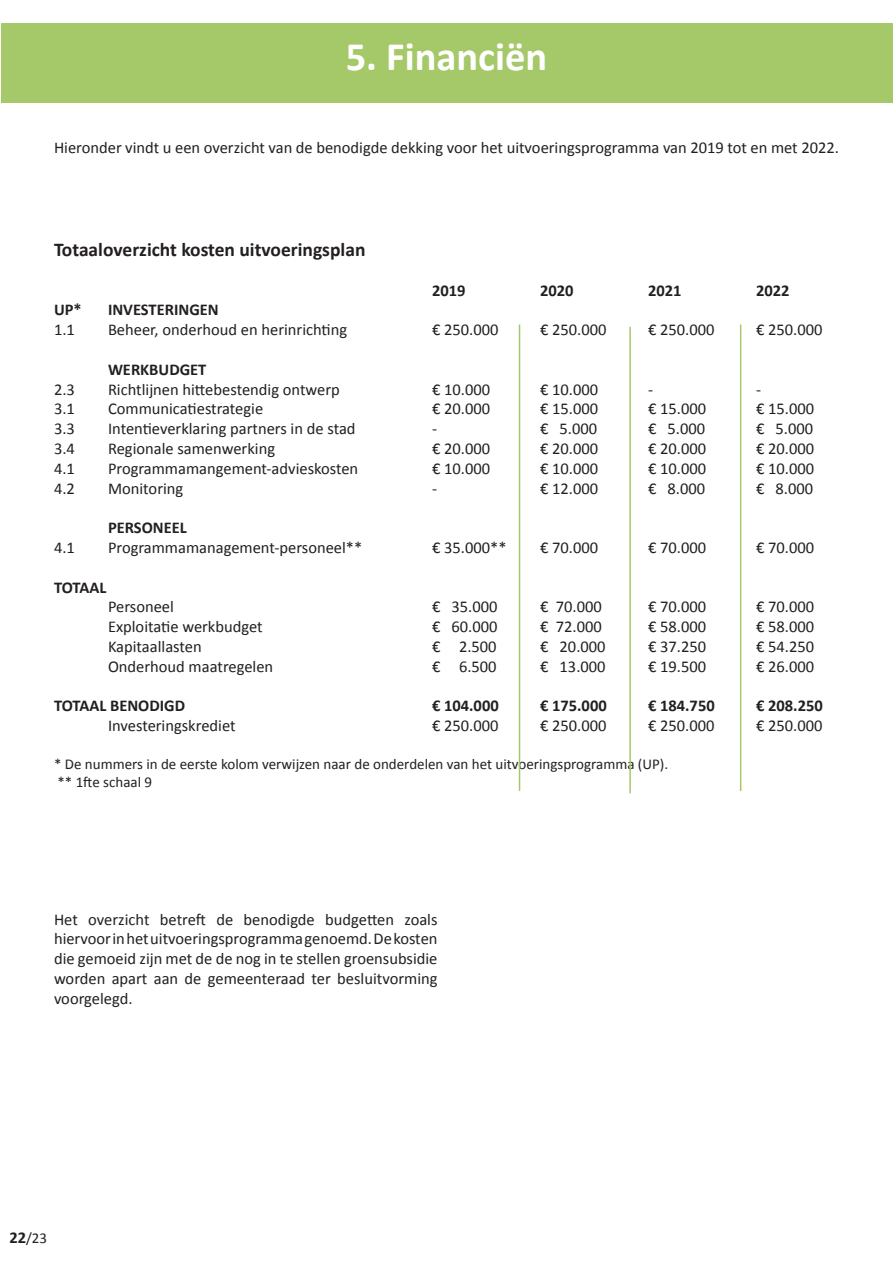
<style>
.page{position:relative;width:893px;height:1263px;background:#fff}
.page>*{position:absolute;margin:0;border:0;box-sizing:border-box;transform-origin:0 0}
.Tekst{font:700 40.5px "Calibri";color:#fff}
.Tekst-2{font:700 19.5px "Calibri";color:#231f20}
.Tekst-3{font:16.5px/19.8px "Calibri";color:#231f20;text-align:justify}
.Tekst-4{font:700 16.5px "Calibri";color:#231f20}
.Tekst-5{font:15px "Calibri";color:#231f20}
.s1{font-weight:700;font-size:16.5px}
</style>
<div class="page">
<div style="left:1px;top:23px;width:892px;height:80px;background:#a5c969"></div>
<hr style="left:519px;top:324px;width:1px;height:467px;background:#a5c969">
<hr style="left:629px;top:327px;width:2px;height:466px;background:#a5c969">
<hr style="left:740px;top:324px;width:1px;height:467px;background:#a5c969">
<p class="Tekst" style="left:346px;top:30px;width:203px">5. Financiën</p>
<p class="Tekst-3" style="left:54px;top:137px;width:786px">Hieronder vindt u een overzicht van de benodigde dekking voor het uitvoeringsprogramma van 2019 tot en met 2022.</p>
<p class="Tekst-2" style="left:54px;top:237px;width:313px">Totaaloverzicht kosten uitvoeringsplan</p>
<p class="Tekst-4" style="left:432px;top:280px;width:35px">2019</p>
<p class="Tekst-4" style="left:540px;top:280px;width:35px">2020</p>
<p class="Tekst-4" style="left:648px;top:280px;width:35px">2021</p>
<p class="Tekst-4" style="left:756px;top:280px;width:35px">2022</p>
<p class="Tekst-4" style="left:54px;top:299px;width:29px">UP*</p>
<p class="Tekst-4" style="left:108px;top:299px;width:112px">INVESTERINGEN</p>
<p class="Tekst-3" style="left:54px;top:320px;width:22px">1.1</p>
<p class="Tekst-3" style="left:108px;top:320px;width:241px">Beheer, onderhoud en herinrichting</p>
<p class="Tekst-3" style="left:432px;top:320px;width:68px">€ 250.000</p>
<p class="Tekst-3" style="left:540px;top:320px;width:68px">€ 250.000</p>
<p class="Tekst-3" style="left:648px;top:320px;width:68px">€ 250.000</p>
<p class="Tekst-3" style="left:756px;top:320px;width:68px">€ 250.000</p>
<p class="Tekst-4" style="left:108px;top:359px;width:100px">WERKBUDGET</p>
<p class="Tekst-3" style="left:54px;top:379px;width:22px">2.3</p>
<p class="Tekst-3" style="left:108px;top:379px;width:233px">Richtlijnen hittebestendig ontwerp</p>
<p class="Tekst-3" style="left:432px;top:379px;width:60px">€ 10.000</p>
<p class="Tekst-3" style="left:540px;top:379px;width:60px">€ 10.000</p>
<p class="Tekst-3" style="left:648px;top:379px;width:7px">-</p>
<p class="Tekst-3" style="left:756px;top:379px;width:7px">-</p>
<p class="Tekst-3" style="left:54px;top:399px;width:22px">3.1</p>
<p class="Tekst-3" style="left:108px;top:399px;width:157px">Communicatiestrategie</p>
<p class="Tekst-3" style="left:432px;top:399px;width:60px">€ 20.000</p>
<p class="Tekst-3" style="left:540px;top:399px;width:60px">€ 15.000</p>
<p class="Tekst-3" style="left:648px;top:399px;width:60px">€ 15.000</p>
<p class="Tekst-3" style="left:756px;top:399px;width:60px">€ 15.000</p>
<p class="Tekst-3" style="left:54px;top:419px;width:22px">3.3</p>
<p class="Tekst-3" style="left:108px;top:419px;width:249px">Intentieverklaring partners in de stad</p>
<p class="Tekst-3" style="left:432px;top:419px;width:7px">-</p>
<p class="Tekst-3" style="left:540px;top:419px;width:59px">€ 5.000</p>
<p class="Tekst-3" style="left:648px;top:419px;width:59px">€ 5.000</p>
<p class="Tekst-3" style="left:756px;top:419px;width:59px">€ 5.000</p>
<p class="Tekst-3" style="left:54px;top:439px;width:22px">3.4</p>
<p class="Tekst-3" style="left:108px;top:439px;width:169px">Regionale samenwerking</p>
<p class="Tekst-3" style="left:432px;top:439px;width:60px">€ 20.000</p>
<p class="Tekst-3" style="left:540px;top:439px;width:60px">€ 20.000</p>
<p class="Tekst-3" style="left:648px;top:439px;width:60px">€ 20.000</p>
<p class="Tekst-3" style="left:756px;top:439px;width:60px">€ 20.000</p>
<p class="Tekst-3" style="left:54px;top:458px;width:22px">4.1</p>
<p class="Tekst-3" style="left:108px;top:458px;width:252px">Programmamangement-advieskosten</p>
<p class="Tekst-3" style="left:432px;top:458px;width:60px">€ 10.000</p>
<p class="Tekst-3" style="left:540px;top:458px;width:60px">€ 10.000</p>
<p class="Tekst-3" style="left:648px;top:458px;width:60px">€ 10.000</p>
<p class="Tekst-3" style="left:756px;top:458px;width:60px">€ 10.000</p>
<p class="Tekst-3" style="left:54px;top:478px;width:22px">4.2</p>
<p class="Tekst-3" style="left:108px;top:478px;width:77px">Monitoring</p>
<p class="Tekst-3" style="left:432px;top:478px;width:7px">-</p>
<p class="Tekst-3" style="left:540px;top:478px;width:60px">€ 12.000</p>
<p class="Tekst-3" style="left:648px;top:478px;width:59px">€ 8.000</p>
<p class="Tekst-3" style="left:756px;top:478px;width:59px">€ 8.000</p>
<p class="Tekst-4" style="left:108px;top:517px;width:80px">PERSONEEL</p>
<p class="Tekst-3" style="left:54px;top:538px;width:22px">4.1</p>
<p class="Tekst-3" style="left:108px;top:538px;width:256px">Programmamanagement-personeel**</p>
<p class="Tekst-3" style="left:432px;top:538px;width:76px">€ 35.000**</p>
<p class="Tekst-3" style="left:540px;top:538px;width:60px">€ 70.000</p>
<p class="Tekst-3" style="left:648px;top:538px;width:60px">€ 70.000</p>
<p class="Tekst-3" style="left:756px;top:538px;width:60px">€ 70.000</p>
<p class="Tekst-4" style="left:54px;top:577px;width:54px">TOTAAL</p>
<p class="Tekst-3" style="left:108px;top:597px;width:67px">Personeel</p>
<p class="Tekst-3" style="left:432px;top:597px;width:67px">€ 35.000</p>
<p class="Tekst-3" style="left:540px;top:597px;width:63px">€ 70.000</p>
<p class="Tekst-3" style="left:648px;top:597px;width:60px">€ 70.000</p>
<p class="Tekst-3" style="left:756px;top:597px;width:60px">€ 70.000</p>
<p class="Tekst-3" style="left:108px;top:617px;width:156px">Exploitatie werkbudget</p>
<p class="Tekst-3" style="left:432px;top:617px;width:67px">€ 60.000</p>
<p class="Tekst-3" style="left:540px;top:617px;width:63px">€ 72.000</p>
<p class="Tekst-3" style="left:648px;top:617px;width:60px">€ 58.000</p>
<p class="Tekst-3" style="left:756px;top:617px;width:60px">€ 58.000</p>
<p class="Tekst-3" style="left:108px;top:637px;width:95px">Kapitaallasten</p>
<p class="Tekst-3" style="left:432px;top:637px;width:66px">€ 2.500</p>
<p class="Tekst-3" style="left:540px;top:637px;width:67px">€ 20.000</p>
<p class="Tekst-3" style="left:648px;top:637px;width:60px">€ 37.250</p>
<p class="Tekst-3" style="left:756px;top:637px;width:60px">€ 54.250</p>
<p class="Tekst-3" style="left:108px;top:656px;width:167px">Onderhoud maatregelen</p>
<p class="Tekst-3" style="left:432px;top:656px;width:66px">€ 6.500</p>
<p class="Tekst-3" style="left:540px;top:656px;width:67px">€ 13.000</p>
<p class="Tekst-3" style="left:648px;top:656px;width:60px">€ 19.500</p>
<p class="Tekst-3" style="left:756px;top:656px;width:60px">€ 26.000</p>
<p class="Tekst-4" style="left:54px;top:695px;width:133px">TOTAAL BENODIGD</p>
<p class="Tekst-4" style="left:432px;top:695px;width:68px">€ 104.000</p>
<p class="Tekst-4" style="left:540px;top:695px;width:68px">€ 175.000</p>
<p class="Tekst-4" style="left:648px;top:695px;width:68px">€ 184.750</p>
<p class="Tekst-4" style="left:756px;top:695px;width:68px">€ 208.250</p>
<p class="Tekst-3" style="left:108px;top:716px;width:129px">Investeringskrediet</p>
<p class="Tekst-3" style="left:432px;top:716px;width:68px">€ 250.000</p>
<p class="Tekst-3" style="left:540px;top:716px;width:68px">€ 250.000</p>
<p class="Tekst-3" style="left:648px;top:716px;width:68px">€ 250.000</p>
<p class="Tekst-3" style="left:756px;top:716px;width:68px">€ 250.000</p>
<p class="Tekst-5" style="left:54px;top:754px;width:616px">* De nummers in de eerste kolom verwijzen naar de onderdelen van het uitvoeringsprogramma (UP).</p>
<p class="Tekst-5" style="left:57px;top:772px;width:96px">** 1fte schaal 9</p>
<p class="Tekst-3" style="left:54px;top:909px;width:385px">Het overzicht betreft de benodigde budgetten zoals hiervoorinhetuitvoeringsprogrammagenoemd.Dekosten die gemoeid zijn met de de nog in te stellen groensubsidie worden apart aan de gemeenteraad ter besluitvorming voorgelegd.</p>
<p class="Tekst-5" style="left:9px;top:1229px;width:39px"><span class="s1">22</span>/23</p>
</div>
